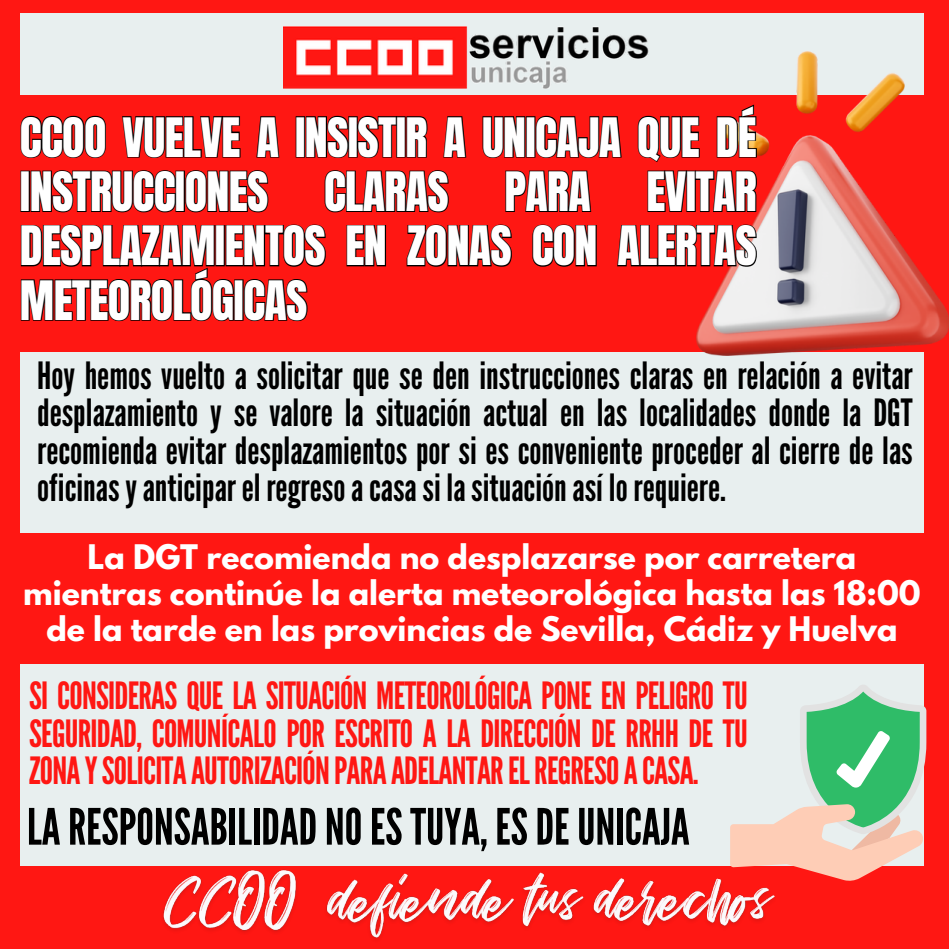
<style>
.page{position:relative;width:949px;height:949px;background:#ff1713}
.page>*{position:absolute;margin:0;border:0;box-sizing:border-box;transform-origin:0 0}
.t1{font:50px "League Gothic";color:#000}
.t2{font:46.25px/54.5px "Anton";letter-spacing:-.015em;color:#fff;text-align:justify}
.t3{font:37.5px/37.5px "League Gothic";color:#000;text-align:justify}
.t4{font:37.5px/37.5px "League Gothic";letter-spacing:-.02em;color:#ff1713;text-align:justify}
.t5{font:700 30px/35.5px "League Spartan";color:#fff;text-align:center}
</style>
<div class="page">
<div style="left:20px;top:352px;width:904px;height:513px;background:#e8efef"></div>
<div style="left:20px;top:14px;width:904px;height:81px;background:#e8efef"></div>
<img style="left:283px;top:27px;width:366px;height:61px">
<img style="left:697px;top:51px;width:252px;height:304px">
<div style="left:17px;top:533px;width:910px;height:131px;background:#ff1713"></div>
<svg style="left:731px;top:685px;width:195px;height:196px"></svg>
<svg style="left:20px;top:103px;width:738px;height:60px"></svg>
<svg style="left:20px;top:169px;width:738px;height:46px"></svg>
<svg style="left:20px;top:215px;width:738px;height:53px"></svg>
<svg style="left:20px;top:266px;width:289px;height:56px"></svg>
<img style="left:154px;top:860px;width:632px;height:80px">
<h4 class="t2" style="left:20px;top:111px;width:738px">CCOO VUELVE A INSISTIR A UNICAJA QUE DÉ INSTRUCCIONES CLARAS PARA EVITAR DESPLAZAMIENTOS EN ZONAS CON ALERTAS METEOROLÓGICAS</h4>
<h2 class="t3" style="left:37px;top:357px;width:877px">Hoy hemos vuelto a solicitar que se den instrucciones claras en relación a evitar desplazamiento y se valore la situación actual en las localidades donde la DGT recomienda evitar desplazamientos por si es conveniente proceder al cierre de las oficinasyanticiparel regresoacasasi lasituaciónasí lorequiere.</h2>
<p class="t5" style="left:23px;top:543px;width:899px">La DGT recomienda no desplazarse por carretera mientras continúe la alerta meteorológica hasta las 18:00 de la tarde en las provincias de Sevilla, Cádiz y Huelva</p>
<h3 class="t4" style="left:29px;top:678px;width:720px">SI CONSIDERAS QUE LA SITUACIÓN METEOROLÓGICA PONE EN PELIGRO TU SEGURIDAD, COMUNÍCALO POR ESCRITO A LA DIRECCIÓN DE RRHH DE TU ZONAYSOLICITAAUTORIZACIÓNPARAADELANTARELREGRESOACASA.</h3>
<p class="t1" style="left:27px;top:798px;width:664px">LARESPONSABILIDADNOESTUYA, ESDEUNICAJA</p>
</div>
